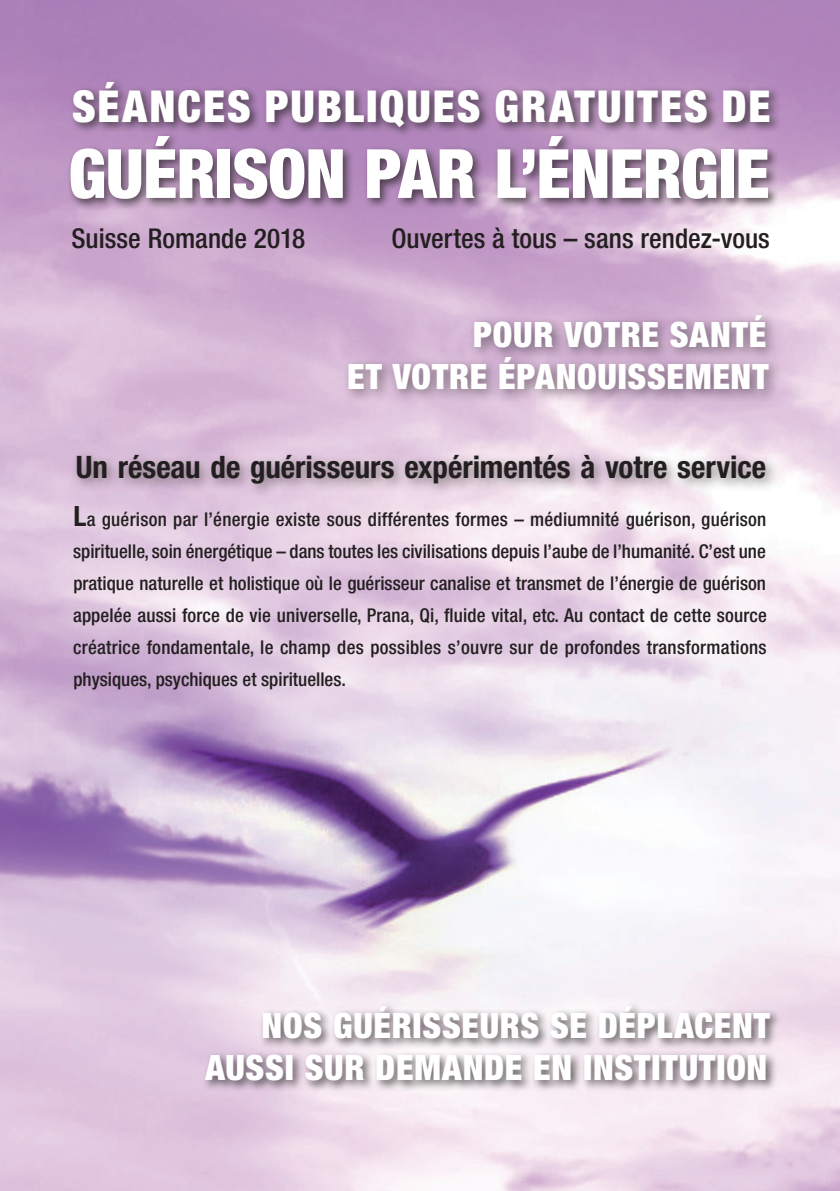
<style>
.page{position:relative;width:840px;height:1191px;background:#fff}
.page>*{position:absolute;margin:0;border:0;box-sizing:border-box;transform-origin:0 0}
.t1{font:900 condensed 68px "Helvetica Neue";letter-spacing:-.01em;color:#fff}
.t2{font:900 condensed 44px "Helvetica Neue";letter-spacing:.05em;color:#fff}
.t3{font:900 condensed 35px "Helvetica Neue";letter-spacing:.025em;color:#fff}
.t4{font:700 condensed 31px "Helvetica Neue";color:#231f20}
.t5{font:500 condensed 27.2px "Helvetica Neue";color:#231f20}
.t6{font:500 condensed 19px/32px "Helvetica Neue";color:#231f20;text-align:justify}
.s1{font-weight:700;font-size:28px}
</style>
<div class="page">
<img style="left:0;top:0;width:839px;height:1191px">
<div style="left:200px;top:1002px;width:581px;height:90px;background:#231f20;opacity:.7"></div>
<div style="left:69px;top:448px;width:709px;height:49px;background:#231f20;opacity:.5"></div>
<div style="left:341px;top:308px;width:441px;height:96px;background:#231f20;opacity:.5"></div>
<div style="left:66px;top:131px;width:713px;height:78px;background:#231f20;opacity:.7"></div>
<div style="left:69px;top:77px;width:712px;height:62px;background:#231f20;opacity:.7"></div>
<h2 class="t2" style="left:72px;top:79px;width:52px">SÉANCES</h2>
<h2 class="t2" style="left:264px;top:79px;width:23px">PUBLI</h2>
<h2 class="t2" style="left:379px;top:79px;width:52px">QUES</h2>
<h2 class="t2" style="left:494px;top:79px;width:251px">GRATUITES DE</h2>
<h1 class="t1" style="left:68px;top:132px;width:702px">GUÉRISON PAR L’ÉNERGIE</h1>
<h3 class="t5" style="left:71px;top:222px;width:235px">Suisse Romande 2018</h3>
<h3 class="t5" style="left:391px;top:222px;width:380px">Ouvertes à tous – sans rendez-vous</h3>
<h3 class="t3" style="left:473px;top:313px;width:41px">POUR</h3>
<h3 class="t3" style="left:564px;top:313px;width:201px">VOTRE SANTÉ</h3>
<h3 class="t3" style="left:347px;top:355px;width:172px">ET VOTRE ÉPANOUISSEMEN</h3>
<h3 class="t3" style="left:752px;top:355px;width:18px">T</h3>
<h3 class="t4" style="left:76px;top:448px;width:691px">Un réseau de guérisseurs expérimentés à votre service</h3>
<p class="t6" style="left:73px;top:502px;width:695px"><span class="s1">L</span>a guérison par l’énergie existe sous différentes formes – médiumnité guérison, guérison spirituelle, soin énergétique – dans toutes les civilisations depuis l’aube de l’humanité. C’est une pratique naturelle et holistique où le guérisseur canalise et transmet de l’énergie de guérison appelée aussi force de vie universelle, Prana, Qi, fluide vital, etc. Au contact de cette source créatrice fondamentale, le champ des possibles s’ouvre sur de profondes transformations physiques, psychiques et spirituelles.</p>
<h3 class="t3" style="left:261px;top:1004px;width:91px">NOS GUÉRISSEURS</h3>
<h3 class="t3" style="left:550px;top:1004px;width:68px">SE DÉPLACEN</h3>
<h3 class="t3" style="left:753px;top:1004px;width:18px">T</h3>
<h3 class="t3" style="left:205px;top:1046px;width:120px">AUSSI SUR</h3>
<h3 class="t3" style="left:375px;top:1046px;width:22px">DEMANDE</h3>
<h3 class="t3" style="left:533px;top:1046px;width:200px">EN INSTITUTION</h3>
</div>
